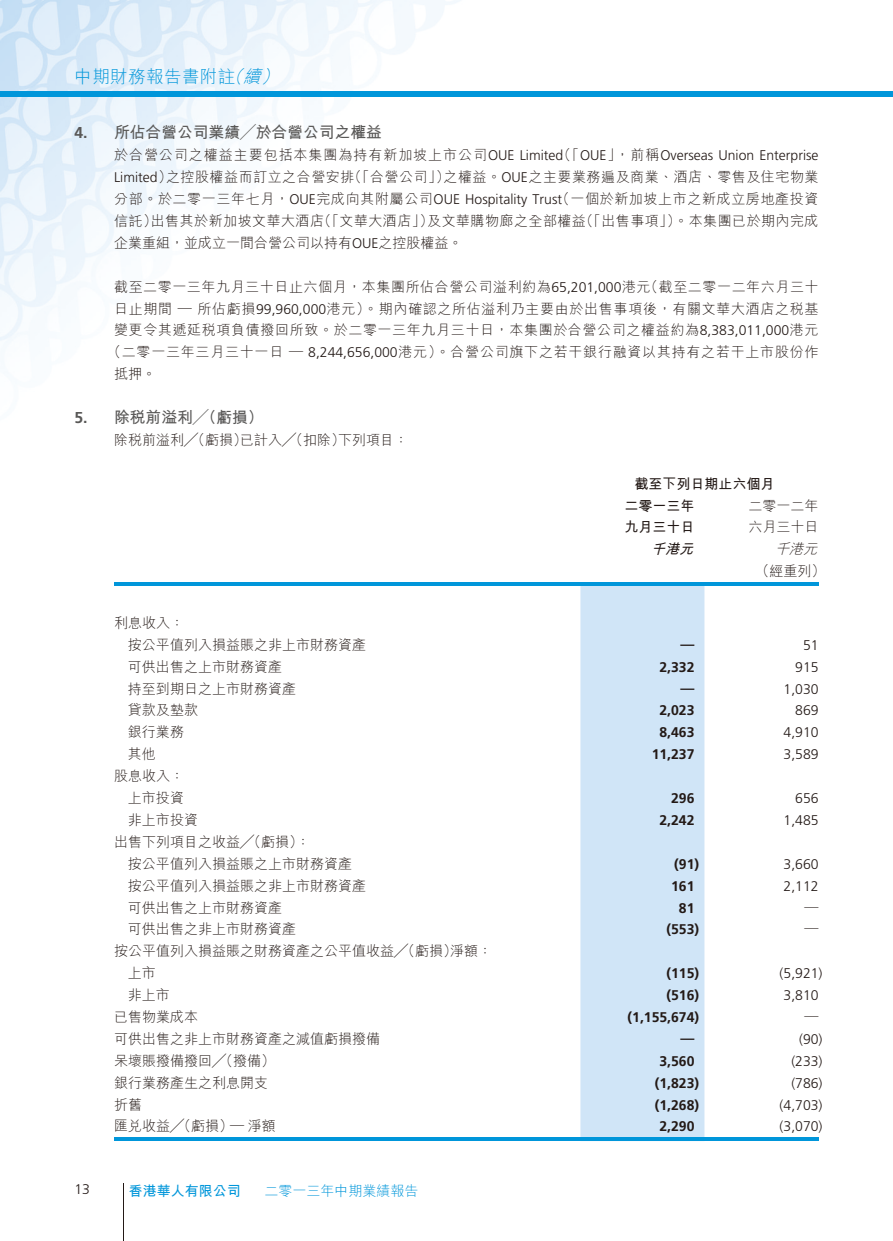
<style>
.page{position:relative;width:893px;height:1241px;background:#fff}
.page>*{position:absolute;margin:0;border:0;box-sizing:border-box;transform-origin:0 0}
.t1{font:17.5px "M Hei HK Light E Ten B5 H";letter-spacing:.025em;color:#0096da}
.t2{font:15.75px "M Hei HK Bold E Ten B5 H";color:#595857}
.t3{font:14px/21.9px "M Hei HK Light E Ten B5 H";color:#231916}
.t4{font:300 14px "Frutiger LT Std";color:#231916}
.t5{font:700 14px "Frutiger LT Std";color:#231916}
.t6{font:14px "M Hei HK Light E Ten B5 H";letter-spacing:.045em;color:#231916}
.t7{font:14px "M Hei HK Light E Ten B5 H";letter-spacing:.055em;color:#231916}
.t8{font:14px "M Hei HK Light E Ten B5 H";letter-spacing:.04em;color:#231916}
.t9{font:14px "M Hei HK Light E Ten B5 H";letter-spacing:.05em;color:#231916}
.t10{font:14px/21.9px "M Hei HK Bold E Ten B5 H";color:#231916}
.t11{font:14px "M Hei HK Light E Ten B5 H";color:#0096da}
.t12{font:14px "M Hei HK Bold E Ten B5 H";color:#0096da}
.t13{font:italic 14px "M Hei HK Bold E Ten B5 H";color:#231916}
.t14{font:italic 14px "M Hei HK Light E Ten B5 H";color:#231916}
.s1{font-style:italic}
.s2{font-family:"Frutiger LT Std";font-weight:700}
.s3{font-family:"M Hei HK Light E Ten B5 H";font-weight:400}
.s4{font-family:"Frutiger LT Std";font-weight:300}
</style>
<div class="page">
<img style="left:0;top:0;width:461px;height:343px">
<hr style="left:124px;top:1183px;width:1px;height:57px;background:#231916">
<div style="left:0;top:91px;width:893px;height:6px;background:#0096da"></div>
<div style="left:580px;top:586px;width:124px;height:551px;background:#d0e5f7"></div>
<hr style="left:114px;top:582px;width:466px;height:4px;background:#0096da">
<hr style="left:580px;top:582px;width:124px;height:4px;background:#0096da">
<hr style="left:704px;top:582px;width:115px;height:4px;background:#0096da">
<hr style="left:114px;top:1137px;width:466px;height:3px;background:#0096da">
<hr style="left:580px;top:1137px;width:124px;height:3px;background:#0096da">
<hr style="left:704px;top:1137px;width:115px;height:3px;background:#0096da">
<p class="t1" style="left:74px;top:69px;width:211px">中期財務報告書附註<span class="s1">（續）</span></p>
<p class="t2" style="left:74px;top:126px;width:309px"><span class="s2">4.</span> 所佔合營公司業績╱於合營公司之權益</p>
<p class="t4" style="left:114px;top:149px;width:706px"><span class="s3">於合營公司之權益主要包括本集團為持有新加坡上市公司</span>OUE Limited<span class="s3">（「</span>OUE<span class="s3">」，前稱</span>Overseas Union Enterprise</p>
<p class="t3" style="left:114px;top:168px;width:706px;text-align:justify"><span class="s4">Limited</span>）之控股權益而訂立之合營安排（「合營公司」）之權益。<span class="s4">OUE</span>之主要業務遍及商業、酒店、零售及住宅物業分部。於二零一三年七月，<span class="s4">OUE</span>完成向其附屬公司<span class="s4">OUE Hospitality Trust</span>（一個於新加坡上市之新成立房地產投資信託）出售其於新加坡文華大酒店（「文華大酒店」）及文華購物廊之全部權益（「出售事項」）。本集團已於期內完成企業重組，並成立一間合營公司以持有<span class="s4">OUE</span>之控股權益。</p>
<p class="t8" style="left:114px;top:281px;width:706px">截至二零一三年九月三十日止六個月，本集團所佔合營公司溢利約為<span class="s4">65,201,000</span>港元（截至二零一二年六月三十</p>
<p class="t9" style="left:114px;top:303px;width:706px">日止期間 — 所佔虧損<span class="s4">99,960,000</span>港元）。期內確認之所佔溢利乃主要由於出售事項後，有關文華大酒店之稅基</p>
<p class="t6" style="left:114px;top:325px;width:706px">變更令其遞延稅項負債撥回所致。於二零一三年九月三十日，本集團於合營公司之權益約為<span class="s4">8,383,011,000</span>港元</p>
<p class="t7" style="left:107px;top:347px;width:713px">（二零一三年三月三十一日 — <span class="s4">8,244,656,000</span>港元）。合營公司旗下之若干銀行融資以其持有之若干上市股份作</p>
<p class="t3" style="left:114px;top:365px;width:43px">抵押。</p>
<p class="t2" style="left:74px;top:411px;width:191px"><span class="s2">5.</span> 除稅前溢利╱（虧損）</p>
<p class="t3" style="left:114px;top:430px;width:295px">除稅前溢利╱（虧損）已計入╱（扣除）下列項目：</p>
<p class="t10" style="left:624px;top:474px;width:151px;text-indent:10px">截至下列日期止六個月二零一三年<br>九月三十日</p>
<p class="t3" style="left:749px;top:496px;width:71px">二零一二年六月三十日</p>
<p class="t3" style="left:128px;top:613px;width:240px;text-indent:-14px">利息收入：<br>按公平值列入損益賬之非上市財務資產</p>
<p class="t13" style="left:651px;top:543px;width:47px">千港元</p>
<p class="t14" style="left:775px;top:543px;width:47px">千港元</p>
<p class="t3" style="left:756px;top:561px;width:71px">（經重列）</p>
<p class="t5" style="left:680px;top:637px;width:15px">—</p>
<p class="t4" style="left:803px;top:638px;width:17px">51</p>
<p class="t3" style="left:128px;top:657px;width:156px">可供出售之上市財務資產</p>
<p class="t5" style="left:659px;top:660px;width:37px">2,332</p>
<p class="t4" style="left:795px;top:660px;width:25px">915</p>
<p class="t3" style="left:128px;top:679px;width:170px">持至到期日之上市財務資產</p>
<p class="t5" style="left:680px;top:681px;width:15px">—</p>
<p class="t4" style="left:783px;top:681px;width:37px">1,030</p>
<p class="t3" style="left:128px;top:701px;width:71px">貸款及墊款</p>
<p class="t5" style="left:659px;top:703px;width:37px">2,023</p>
<p class="t4" style="left:795px;top:703px;width:25px">869</p>
<p class="t3" style="left:128px;top:723px;width:57px">銀行業務</p>
<p class="t5" style="left:659px;top:725px;width:37px">8,463</p>
<p class="t4" style="left:783px;top:725px;width:37px">4,910</p>
<p class="t3" style="left:128px;top:744px;width:29px">其他</p>
<p class="t5" style="left:652px;top:747px;width:44px">11,237</p>
<p class="t4" style="left:783px;top:747px;width:37px">3,589</p>
<p class="t3" style="left:114px;top:766px;width:71px;text-align:right">股息收入：上市投資</p>
<p class="t5" style="left:671px;top:791px;width:25px">296</p>
<p class="t4" style="left:795px;top:791px;width:25px">656</p>
<p class="t3" style="left:128px;top:810px;width:71px">非上市投資</p>
<p class="t5" style="left:659px;top:813px;width:37px">2,242</p>
<p class="t4" style="left:783px;top:813px;width:37px">1,485</p>
<p class="t3" style="left:128px;top:832px;width:226px;text-indent:-14px">出售下列項目之收益╱（虧損）：<br>按公平值列入損益賬之上市財務資產</p>
<p class="t5" style="left:674px;top:856px;width:26px">(91)</p>
<p class="t4" style="left:783px;top:856px;width:37px">3,660</p>
<p class="t3" style="left:128px;top:876px;width:240px">按公平值列入損益賬之非上市財務資產</p>
<p class="t5" style="left:671px;top:878px;width:25px">161</p>
<p class="t4" style="left:783px;top:878px;width:37px">2,112</p>
<p class="t3" style="left:128px;top:898px;width:156px">可供出售之上市財務資產</p>
<p class="t5" style="left:679px;top:900px;width:17px">81</p>
<p class="t3" style="left:128px;top:919px;width:170px">可供出售之非上市財務資產</p>
<p class="t5" style="left:666px;top:922px;width:34px">(553)</p>
<p class="t3" style="left:805px;top:919px;width:15px">—</p>
<p class="t3" style="left:128px;top:941px;width:366px;text-indent:-14px">按公平值列入損益賬之財務資產之公平值收益╱（虧損）淨額：上市</p>
<p class="t5" style="left:666px;top:966px;width:34px">(115)</p>
<p class="t4" style="left:780px;top:966px;width:44px">(5,921)</p>
<p class="t3" style="left:128px;top:985px;width:43px">非上市</p>
<p class="t5" style="left:666px;top:988px;width:34px">(516)</p>
<p class="t4" style="left:783px;top:988px;width:37px">3,810</p>
<p class="t3" style="left:114px;top:1007px;width:85px">已售物業成本</p>
<p class="t5" style="left:628px;top:1010px;width:73px">(1,155,674)</p>
<p class="t3" style="left:805px;top:1007px;width:15px">—</p>
<p class="t3" style="left:114px;top:1029px;width:268px">可供出售之非上市財務資產之減值虧損撥備</p>
<p class="t5" style="left:680px;top:1031px;width:15px">—</p>
<p class="t4" style="left:799px;top:1031px;width:25px">(90)</p>
<p class="t3" style="left:114px;top:1051px;width:163px">呆壞賬撥備撥回╱（撥備）</p>
<p class="t5" style="left:659px;top:1053px;width:37px">3,560</p>
<p class="t4" style="left:791px;top:1053px;width:33px">(233)</p>
<p class="t3" style="left:114px;top:1073px;width:156px">銀行業務產生之利息開支</p>
<p class="t5" style="left:655px;top:1075px;width:46px">(1,823)</p>
<p class="t4" style="left:791px;top:1075px;width:33px">(786)</p>
<p class="t3" style="left:114px;top:1094px;width:29px">折舊</p>
<p class="t5" style="left:655px;top:1097px;width:46px">(1,268)</p>
<p class="t4" style="left:780px;top:1097px;width:44px">(4,703)</p>
<p class="t3" style="left:114px;top:1116px;width:163px">匯兌收益╱（虧損）— 淨額</p>
<p class="t5" style="left:659px;top:1119px;width:37px">2,290</p>
<p class="t4" style="left:780px;top:1119px;width:44px">(3,070)</p>
<p class="t4" style="left:74px;top:1182px;width:17px">13</p>
<p class="t12" style="left:129px;top:1184px;width:114px">香港華人有限公司</p>
<p class="t11" style="left:264px;top:1184px;width:155px">二零一三年中期業績報告</p>
</div>
